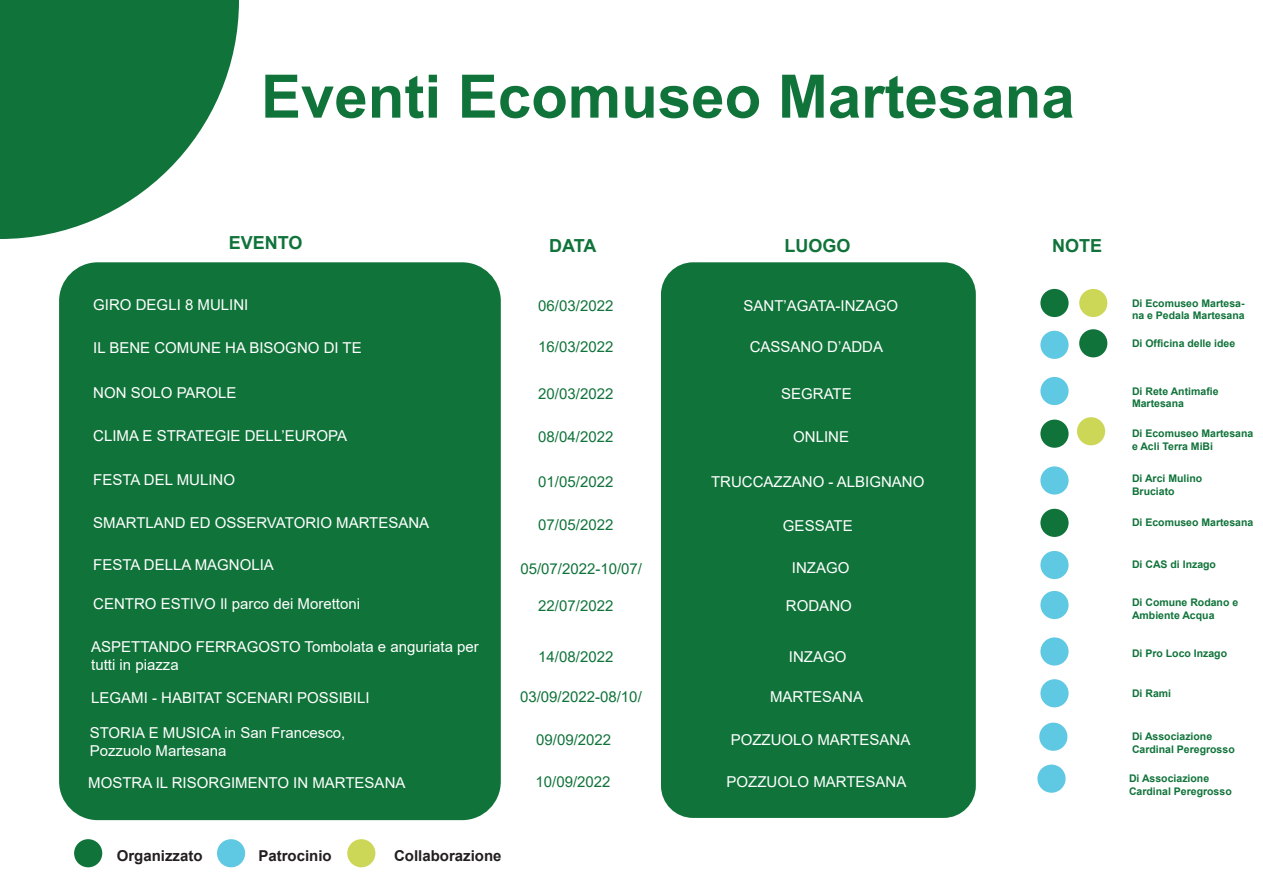
<style>
.page{position:relative;width:1263px;height:893px;background:#fff}
.page>*{position:absolute;margin:0;border:0;box-sizing:border-box;transform-origin:0 0}
.t1{font:700 60px "Arial";color:#10733a}
.t2{font:700 18px "Arial";color:#10733a}
.t3{font:15px/18px "Arial";color:#fff}
.t4{font:15px "Arial";color:#10733a}
.t5{font:700 15px "Arial";color:#231f20}
.t6{font:700 10.5px/12.6px "Arial";color:#10733a}
</style>
<div class="page">
<svg style="left:0;top:0;width:239px;height:239px;fill:#10733a"></svg>
<div style="left:59px;top:262px;width:442px;height:558px;background:#10733a;border-radius:39px"></div>
<div style="left:661px;top:262px;width:315px;height:556px;background:#10733a;border-radius:32px"></div>
<div style="left:74px;top:839px;width:28px;height:28px;background:#10733a;border-radius:50%"></div>
<div style="left:1040px;top:509px;width:28px;height:28px;background:#10733a;border-radius:50%"></div>
<div style="left:217px;top:839px;width:28px;height:28px;background:#5fc8e3;border-radius:50%"></div>
<div style="left:1040px;top:637px;width:28px;height:29px;background:#5fc8e3;border-radius:50%"></div>
<div style="left:1040px;top:551px;width:28px;height:28px;background:#5fc8e3;border-radius:50%"></div>
<div style="left:1040px;top:466px;width:28px;height:29px;background:#5fc8e3;border-radius:50%"></div>
<div style="left:347px;top:839px;width:28px;height:28px;background:#ccd757;border-radius:50%"></div>
<div style="left:1077px;top:417px;width:28px;height:28px;background:#ccd757;border-radius:50%"></div>
<div style="left:1079px;top:329px;width:28px;height:28px;background:#10733a;border-radius:50%"></div>
<div style="left:1040px;top:331px;width:28px;height:28px;background:#5fc8e3;border-radius:50%"></div>
<div style="left:1040px;top:289px;width:28px;height:28px;background:#10733a;border-radius:50%"></div>
<div style="left:1079px;top:289px;width:28px;height:28px;background:#ccd757;border-radius:50%"></div>
<div style="left:1040px;top:377px;width:28px;height:28px;background:#5fc8e3;border-radius:50%"></div>
<div style="left:1040px;top:420px;width:28px;height:28px;background:#10733a;border-radius:50%"></div>
<div style="left:1040px;top:591px;width:28px;height:28px;background:#5fc8e3;border-radius:50%"></div>
<div style="left:1037px;top:765px;width:28px;height:28px;background:#5fc8e3;border-radius:50%"></div>
<div style="left:1040px;top:679px;width:28px;height:28px;background:#5fc8e3;border-radius:50%"></div>
<div style="left:1039px;top:723px;width:28px;height:28px;background:#5fc8e3;border-radius:50%"></div>
<h1 class="t1" style="left:261px;top:54px;width:815px">Eventi Ecomuseo Martesana</h1>
<p class="t2" style="left:229px;top:230px;width:75px">EVENTO</p>
<p class="t2" style="left:549px;top:233px;width:49px">DATA</p>
<p class="t2" style="left:785px;top:233px;width:68px">LUOGO</p>
<p class="t2" style="left:1052px;top:233px;width:52px">NOTE</p>
<p class="t3" style="left:93px;top:296px;width:157px">GIRO DEGLI 8 MULINI</p>
<p class="t4" style="left:538px;top:296px;width:77px">06/03/2022</p>
<p class="t3" style="left:743px;top:297px;width:156px">SANT’AGATA-INZAGO</p>
<p class="t6" style="left:1132px;top:297px;width:114px">Di Ecomuseo Martesa&shy;na e Pedala Martesana</p>
<p class="t3" style="left:93px;top:338px;width:270px">IL BENE COMUNE HA BISOGNO DI TE</p>
<p class="t4" style="left:538px;top:336px;width:77px">16/03/2022</p>
<p class="t3" style="left:750px;top:338px;width:135px">CASSANO D’ADDA</p>
<p class="t6" style="left:1132px;top:338px;width:105px">Di Officina delle idee</p>
<p class="t3" style="left:93px;top:384px;width:145px">NON SOLO PAROLE</p>
<p class="t4" style="left:538px;top:384px;width:77px">20/03/2022</p>
<p class="t3" style="left:781px;top:385px;width:72px">SEGRATE</p>
<p class="t6" style="left:1132px;top:385px;width:88px">Di Rete Antimafie<br>Martesana</p>
<p class="t3" style="left:93px;top:426px;width:255px">CLIMA E STRATEGIE DELL’EUROPA</p>
<p class="t4" style="left:538px;top:426px;width:77px">08/04/2022</p>
<p class="t3" style="left:793px;top:427px;width:57px">ONLINE</p>
<p class="t6" style="left:1132px;top:427px;width:123px">Di Ecomuseo Martesana e Acli Terra MiBi</p>
<p class="t6" style="left:1132px;top:472px;width:72px">Di Arci Mulino<br>Bruciato</p>
<p class="t6" style="left:1132px;top:516px;width:123px">Di Ecomuseo Martesana</p>
<p class="t6" style="left:1132px;top:558px;width:86px">Di CAS di Inzago</p>
<p class="t3" style="left:93px;top:594px;width:268px">CENTRO ESTIVO Il parco dei Morettoni</p>
<p class="t4" style="left:538px;top:595px;width:77px">22/07/2022</p>
<p class="t3" style="left:786px;top:597px;width:67px">RODANO</p>
<p class="t6" style="left:1132px;top:596px;width:108px">Di Comune Rodano e<br>Ambiente Acqua</p>
<p class="t6" style="left:1132px;top:647px;width:97px">Di Pro Loco Inzago</p>
<p class="t3" style="left:93px;top:471px;width:143px">FESTA DEL MULINO</p>
<p class="t3" style="left:93px;top:513px;width:337px">SMARTLAND ED OSSERVATORIO MARTESANA</p>
<p class="t3" style="left:93px;top:556px;width:182px">FESTA DELLA MAGNOLIA</p>
<p class="t3" style="left:711px;top:472px;width:215px">TRUCCAZZANO - ALBIGNANO</p>
<p class="t3" style="left:783px;top:516px;width:71px">GESSATE</p>
<p class="t3" style="left:792px;top:558px;width:59px">INZAGO</p>
<p class="t4" style="left:538px;top:471px;width:77px">01/05/2022</p>
<p class="t4" style="left:538px;top:514px;width:77px">07/05/2022</p>
<p class="t4" style="left:520px;top:559px;width:123px">05/07/2022-10/07/</p>
<p class="t3" style="left:91px;top:637px;width:389px">ASPETTANDO FERRAGOSTO Tombolata e anguriata per tutti in piazza</p>
<p class="t3" style="left:789px;top:648px;width:59px">INZAGO</p>
<p class="t4" style="left:538px;top:647px;width:77px">14/08/2022</p>
<p class="t3" style="left:91px;top:689px;width:280px">LEGAMI - HABITAT SCENARI POSSIBILI</p>
<p class="t4" style="left:520px;top:686px;width:123px">03/09/2022-08/10/</p>
<p class="t3" style="left:770px;top:687px;width:95px">MARTESANA</p>
<p class="t6" style="left:1132px;top:687px;width:41px">Di Rami</p>
<p class="t3" style="left:90px;top:723px;width:257px">STORIA E MUSICA in San Francesco,<br>Pozzuolo Martesana</p>
<p class="t4" style="left:536px;top:729px;width:77px">09/09/2022</p>
<p class="t3" style="left:731px;top:731px;width:181px">POZZUOLO MARTESANA</p>
<p class="t6" style="left:1132px;top:730px;width:104px">Di Associazione<br>Cardinal Peregrosso</p>
<p class="t3" style="left:88px;top:774px;width:319px">MOSTRA IL RISORGIMENTO IN MARTESANA</p>
<p class="t4" style="left:535px;top:771px;width:77px">10/09/2022</p>
<p class="t3" style="left:727px;top:773px;width:181px">POZZUOLO MARTESANA</p>
<p class="t6" style="left:1129px;top:772px;width:104px">Di Associazione<br>Cardinal Peregrosso</p>
<p class="t5" style="left:117px;top:845px;width:87px">Organizzato</p>
<p class="t5" style="left:258px;top:845px;width:75px">Patrocinio</p>
<p class="t5" style="left:394px;top:845px;width:109px">Collaborazione</p>
</div>
